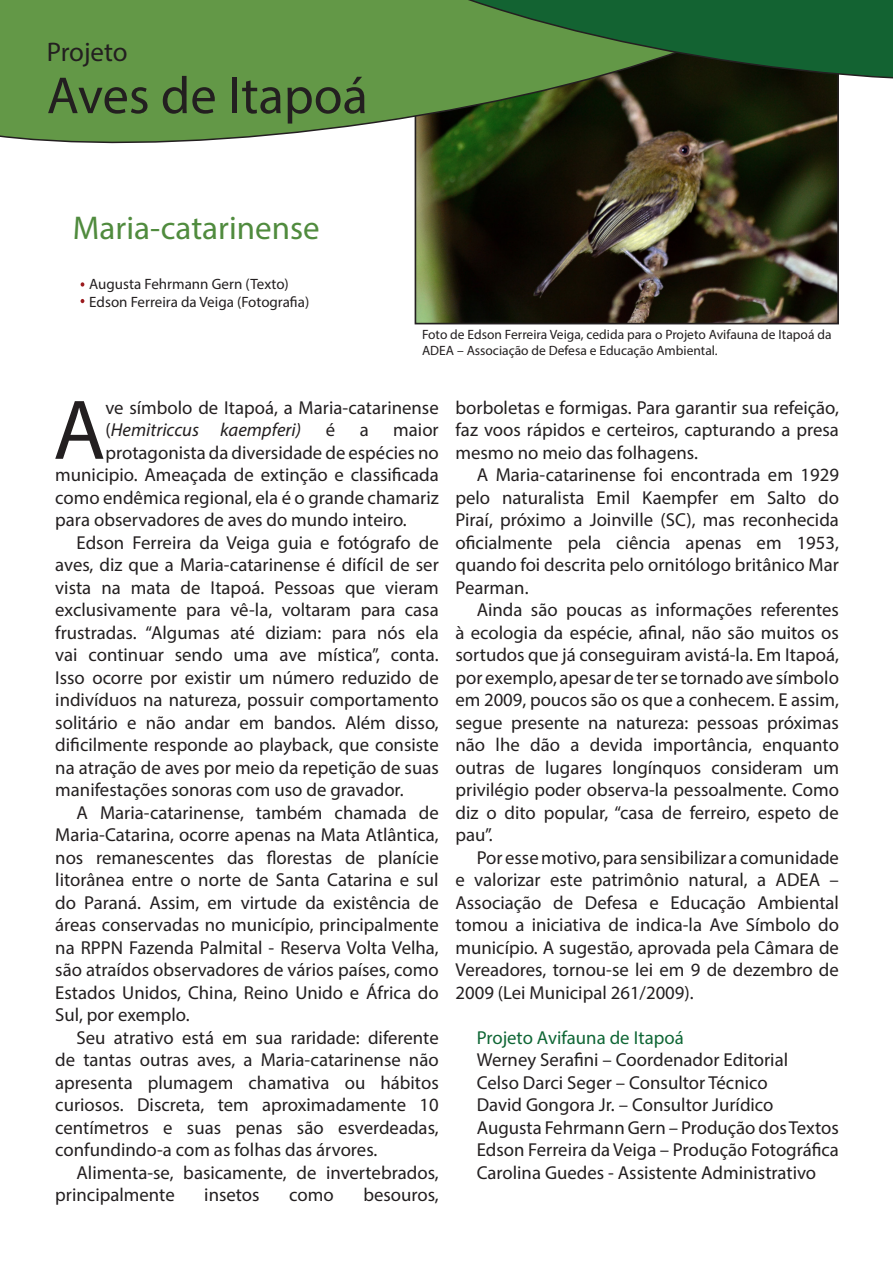
<style>
.page{position:relative;width:893px;height:1263px;background:#fff}
.page>*{position:absolute;margin:0;border:0;box-sizing:border-box;transform-origin:0 0}
.t1{font:85.5px "Myriad Pro";color:#231f20}
.t2{font:52.5px "Myriad Pro";color:#231f20}
.t3{font:33px "Myriad Pro";color:#508b3e}
.t4{font:27px "Myriad Pro";letter-spacing:-.005em;color:#231f20}
.t5{font:18.75px/22.5px "Myriad Pro";color:#231f20;text-align:justify}
.t6{font:18.75px "Myriad Pro";color:#0f6635}
.t7{font:15px "Myriad Pro";color:#231f20}
.t8{font:13.5px/16.2px "Myriad Pro";color:#231f20}
.s1{font-style:italic}
</style>
<div class="page">
<img style="left:418px;top:163px;width:418px;height:158px">
<svg style="left:0;top:0;width:839px;height:163px;background:#658350"></svg>
<svg style="left:254px;top:0;width:639px;height:102px;background:#40743a"></svg>
<svg style="left:81px;top:282px;width:3px;height:5px"></svg>
<svg style="left:81px;top:299px;width:3px;height:4px"></svg>
<p class="t4" style="left:47px;top:35px;width:83px">Projeto</p>
<p class="t2" style="left:47px;top:63px;width:323px">Aves de Itapoá</p>
<p class="t3" style="left:73px;top:207px;width:248px">Maria-catarinense</p>
<p class="t7" style="left:89px;top:275px;width:201px">Augusta Fehrmann Gern (Texto)</p>
<p class="t7" style="left:89px;top:293px;width:221px">Edson Ferreira da Veiga (Fotografia)</p>
<p class="t8" style="left:422px;top:326px;width:411px">Foto de Edson Ferreira Veiga, cedida para o Projeto Avifauna de Itapoá da<br>ADEA – Associação de Defesa e Educação Ambiental.</p>
<p class="t1" style="left:53px;top:377px;width:54px">A</p>
<p class="t5" style="left:105px;top:396px;width:335px">ve símbolo de Itapoá, a Maria-catarinense (<span class="s1">Hemitriccus kaempferi)</span></p>
<p class="t5" style="left:326px;top:418px;width:11px">é</p>
<p class="t5" style="left:360px;top:418px;width:11px">a</p>
<p class="t5" style="left:393px;top:418px;width:47px">maior</p>
<p class="t5" style="left:105px;top:441px;width:335px">protagonista da diversidade de espécies no</p>
<p class="t5" style="left:55px;top:463px;width:385px">municipio. Ameaçada de extinção e classificada</p>
<p class="t5" style="left:55px;top:486px;width:385px">como endêmica regional, ela é o grande chamariz</p>
<p class="t5" style="left:55px;top:508px;width:353px">para observadores de aves do mundo inteiro.</p>
<p class="t5" style="left:55px;top:531px;width:385px;text-indent:21px">Edson Ferreira da Veiga guia e fotógrafo de aves, diz que a Maria-catarinense é difícil de ser vista na mata de Itapoá. Pessoas que vieram exclusivamente para vê-la, voltaram para casa frustradas. “Algumas até diziam: para nós ela vai continuar sendo uma ave mística”, conta.<br>Isso ocorre por existir um número reduzido de indivíduos na natureza, possuir comportamento solitário e não andar em bandos. Além disso, dificilmente responde ao playback, que consiste na atração de aves por meio da repetição de suas manifestações sonoras com uso de gravador.</p>
<p class="t5" style="left:55px;top:801px;width:385px;text-indent:21px">A Maria-catarinense, também chamada de Maria-Catarina, ocorre apenas na Mata Atlântica, nos remanescentes das florestas de planície litorânea entre o norte de Santa Catarina e sul do Paraná. Assim, em virtude da existência de áreas conservadas no município, principalmente na RPPN Fazenda Palmital - Reserva Volta Velha, são atraídos observadores de vários países, como Estados Unidos, China, Reino Unido e África do Sul, por exemplo.</p>
<p class="t5" style="left:55px;top:1026px;width:385px;text-indent:21px">Seu atrativo está em sua raridade: diferente de tantas outras aves, a Maria-catarinense não apresenta plumagem chamativa ou hábitos curiosos. Discreta, tem aproximadamente 10 centímetros e suas penas são esverdeadas, confundindo-a com as folhas das árvores.</p>
<p class="t5" style="left:55px;top:1161px;width:385px;text-indent:21px">Alimenta-se, basicamente, de invertebrados, principalmente</p>
<p class="t5" style="left:204px;top:1183px;width:57px">insetos</p>
<p class="t5" style="left:289px;top:1183px;width:46px">como</p>
<p class="t5" style="left:363px;top:1183px;width:77px">besouros,</p>
<p class="t5" style="left:455px;top:396px;width:385px">borboletas e formigas. Para garantir sua refeição, faz voos rápidos e certeiros, capturando a presa mesmo no meio das folhagens.</p>
<p class="t5" style="left:455px;top:463px;width:385px;text-indent:21px">A Maria-catarinense foi encontrada em 1929 pelo naturalista Emil Kaempfer em Salto do Piraí, próximo a Joinville (SC), mas reconhecida oficialmente pela ciência apenas em 1953, quando foi descrita pelo ornitólogo britânico Mar Pearman.</p>
<p class="t5" style="left:455px;top:598px;width:385px;text-indent:21px">Ainda são poucas as informações referentes à ecologia da espécie, afinal, não são muitos os sortudos que já conseguiram avistá-la. Em Itapoá, por exemplo, apesar de ter se tornado ave símbolo em 2009, poucos são os que a conhecem. E assim, segue presente na natureza: pessoas próximas não lhe dão a devida importância, enquanto outras de lugares longínquos consideram um privilégio poder observa-la pessoalmente. Como diz o dito popular, “casa de ferreiro, espeto de pau”.</p>
<p class="t5" style="left:455px;top:846px;width:385px;text-indent:21px">Por esse motivo, para sensibilizar a comunidade e valorizar este patrimônio natural, a ADEA – Associação de Defesa e Educação Ambiental tomou a iniciativa de indica-la Ave Símbolo do município. A sugestão, aprovada pela Câmara de Vereadores, tornou-se lei em 9 de dezembro de 2009 (Lei Municipal 261/2009).</p>
<p class="t6" style="left:477px;top:1026px;width:208px">Projeto Avifauna de Itapoá</p>
<p class="t5" style="left:477px;top:1048px;width:313px">Werney Serafini – Coordenador Editorial</p>
<p class="t5" style="left:477px;top:1071px;width:292px">Celso Darci Seger – Consultor Técnico</p>
<p class="t5" style="left:477px;top:1093px;width:298px">David Gongora Jr. – Consultor Jurídico</p>
<p class="t5" style="left:477px;top:1116px;width:364px">Augusta Fehrmann Gern – Produção dos Textos</p>
<p class="t5" style="left:477px;top:1138px;width:364px">Edson Ferreira da Veiga – Produção Fotográfica</p>
<p class="t5" style="left:477px;top:1161px;width:341px">Carolina Guedes - Assistente Administrativo</p>
</div>
